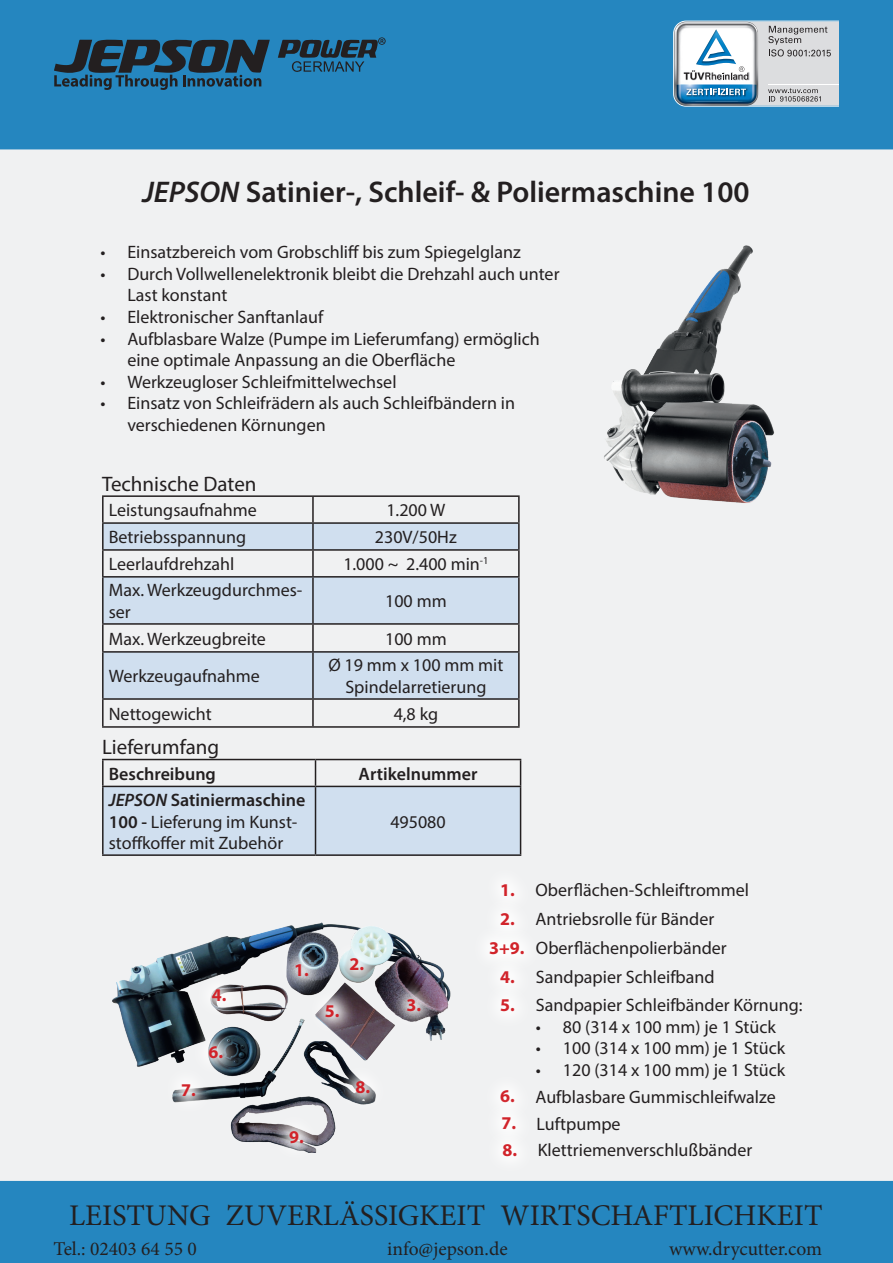
<style>
.page{position:relative;width:893px;height:1263px;background:#fff}
.page>*{position:absolute;margin:0;border:0;box-sizing:border-box;transform-origin:0 0}
.t1{font:600 30px "Myriad Pro";color:#231f20}
.t2{font:30px "Minion Pro";color:#231f20}
.t3{font:21px "Myriad Pro";color:#231f20}
.t4{font:19.5px "Minion Pro";color:#231f20}
.t5{font:18px/21.6px "Myriad Pro";color:#231f20}
.t6{font:700 18px/29.2px "Myriad Pro";color:#d1232a;text-align:center}
.t7{font:600 18px "Myriad Pro";color:#231f20}
.s1{font-style:italic}
.s2{font-weight:600;font-style:italic}
.s3{font-weight:600}
.s4{font-weight:700;color:#d1232a}
</style>
<div class="page">
<div style="left:0;top:149px;width:893px;height:1032px;background:#f0f1f2"></div>
<div style="left:0;top:0;width:893px;height:149px;background:#2586bf"></div>
<svg style="left:673px;top:21px;width:166px;height:86px"></svg>
<div style="left:0;top:1181px;width:893px;height:82px;background:#2586bf"></div>
<svg style="left:104px;top:524px;width:414px;height:174px;fill:#d0dfef"></svg>
<hr style="left:102px;top:495px;width:211px;height:2px;background:#231f20">
<hr style="left:102px;top:497px;width:2px;height:25px;background:#231f20">
<hr style="left:313px;top:495px;width:207px;height:2px;background:#231f20">
<hr style="left:312px;top:497px;width:2px;height:25px;background:#231f20">
<hr style="left:518px;top:497px;width:2px;height:25px;background:#231f20">
<hr style="left:102px;top:522px;width:211px;height:2px;background:#231f20">
<hr style="left:102px;top:524px;width:2px;height:25px;background:#231f20">
<hr style="left:313px;top:522px;width:207px;height:2px;background:#231f20">
<hr style="left:312px;top:524px;width:2px;height:25px;background:#231f20">
<hr style="left:518px;top:524px;width:2px;height:25px;background:#231f20">
<hr style="left:102px;top:549px;width:211px;height:2px;background:#231f20">
<hr style="left:102px;top:551px;width:2px;height:25px;background:#231f20">
<hr style="left:313px;top:549px;width:207px;height:2px;background:#231f20">
<hr style="left:312px;top:551px;width:2px;height:25px;background:#231f20">
<hr style="left:518px;top:551px;width:2px;height:25px;background:#231f20">
<hr style="left:102px;top:576px;width:211px;height:2px;background:#231f20">
<hr style="left:102px;top:578px;width:2px;height:45px;background:#231f20">
<hr style="left:313px;top:576px;width:207px;height:2px;background:#231f20">
<hr style="left:312px;top:578px;width:2px;height:45px;background:#231f20">
<hr style="left:518px;top:578px;width:2px;height:45px;background:#231f20">
<hr style="left:102px;top:623px;width:211px;height:2px;background:#231f20">
<hr style="left:102px;top:625px;width:2px;height:26px;background:#231f20">
<hr style="left:313px;top:623px;width:207px;height:2px;background:#231f20">
<hr style="left:312px;top:625px;width:2px;height:26px;background:#231f20">
<hr style="left:518px;top:625px;width:2px;height:26px;background:#231f20">
<hr style="left:102px;top:651px;width:211px;height:2px;background:#231f20">
<hr style="left:102px;top:653px;width:2px;height:45px;background:#231f20">
<hr style="left:313px;top:651px;width:207px;height:2px;background:#231f20">
<hr style="left:312px;top:653px;width:2px;height:45px;background:#231f20">
<hr style="left:518px;top:653px;width:2px;height:45px;background:#231f20">
<hr style="left:102px;top:698px;width:211px;height:2px;background:#231f20">
<hr style="left:102px;top:700px;width:2px;height:26px;background:#231f20">
<hr style="left:313px;top:698px;width:207px;height:2px;background:#231f20">
<hr style="left:312px;top:700px;width:2px;height:26px;background:#231f20">
<hr style="left:518px;top:700px;width:2px;height:26px;background:#231f20">
<hr style="left:102px;top:726px;width:211px;height:2px;background:#231f20">
<hr style="left:313px;top:726px;width:207px;height:2px;background:#231f20">
<hr style="left:102px;top:759px;width:213px;height:1px;background:#231f20">
<hr style="left:102px;top:760px;width:2px;height:26px;background:#231f20">
<hr style="left:315px;top:759px;width:206px;height:1px;background:#231f20">
<svg style="left:103px;top:760px;width:418px;height:94px"></svg>
<hr style="left:102px;top:786px;width:213px;height:1px;background:#231f20">
<hr style="left:102px;top:787px;width:2px;height:67px;background:#231f20">
<hr style="left:315px;top:786px;width:206px;height:1px;background:#231f20">
<hr style="left:315px;top:787px;width:1px;height:67px;background:#231f20">
<hr style="left:520px;top:787px;width:1px;height:67px;background:#231f20">
<hr style="left:102px;top:854px;width:213px;height:2px;background:#231f20">
<hr style="left:315px;top:854px;width:206px;height:2px;background:#231f20">
<img style="left:111px;top:892px;width:347px;height:260px">
<svg style="left:277px;top:945px;width:51px;height:51px"></svg>
<svg style="left:331px;top:939px;width:52px;height:51px"></svg>
<svg style="left:388px;top:979px;width:52px;height:52px"></svg>
<svg style="left:193px;top:970px;width:52px;height:51px;fill:#f0f1f2"></svg>
<svg style="left:307px;top:985px;width:52px;height:52px"></svg>
<svg style="left:190px;top:1027px;width:52px;height:51px"></svg>
<svg style="left:163px;top:1064px;width:52px;height:52px;fill:#f0f1f2"></svg>
<svg style="left:270px;top:1111px;width:53px;height:51px;fill:#f0f1f2"></svg>
<svg style="left:337px;top:1062px;width:52px;height:51px;fill:#f0f1f2"></svg>
<div style="left:483px;top:864px;width:51px;height:52px;background:#f1f2f3"></div>
<div style="left:482px;top:894px;width:52px;height:51px;background:#f3f4f5"></div>
<div style="left:471px;top:923px;width:72px;height:51px;background:#f3f4f4"></div>
<div style="left:482px;top:952px;width:52px;height:51px;background:#f5f6f7"></div>
<div style="left:482px;top:979px;width:52px;height:52px;background:#f2f3f4"></div>
<div style="left:482px;top:1071px;width:52px;height:51px;background:#f1f2f2"></div>
<div style="left:483px;top:1097px;width:52px;height:52px;background:#f4f5f5"></div>
<div style="left:484px;top:1125px;width:52px;height:51px;background:#f2f3f4"></div>
<img style="left:578px;top:230px;width:230px;height:286px">
<svg style="left:278px;top:37px;width:108px;height:35px;background:#245d80"></svg>
<svg style="left:54px;top:39px;width:216px;height:51px;background:#23516e"></svg>
<h1 class="t1" style="left:142px;top:173px;width:609px"><span class="s1">JEPSON</span> Satinier-, Schleif- &amp; Poliermaschine 100</h1>
<p class="t5" style="left:100px;top:241px;width:422px">• Einsatzbereich vom Grobschliff bis zum Spiegelglanz</p>
<p class="t5" style="left:127px;top:263px;width:434px;text-indent:-27px">• Durch Vollwellenelektronik bleibt die Drehzahl auch unter<br>Last konstant</p>
<p class="t5" style="left:100px;top:306px;width:224px">• Elektronischer Sanftanlauf</p>
<p class="t5" style="left:127px;top:327px;width:414px;text-indent:-27px">• Aufblasbare Walze (Pumpe im Lieferumfang) ermöglich eine optimale Anpassung an die Oberfläche</p>
<p class="t5" style="left:100px;top:371px;width:298px">• Werkzeugloser Schleifmittelwechsel</p>
<p class="t5" style="left:127px;top:392px;width:389px;text-indent:-27px">• Einsatz von Schleifrädern als auch Schleifbändern in verschiedenen Körnungen</p>
<p class="t3" style="left:102px;top:471px;width:156px">Technische Daten</p>
<p class="t5" style="left:109px;top:499px;width:150px">Leistungsaufnahme</p>
<p class="t5" style="left:386px;top:499px;width:61px">1.200 W</p>
<p class="t5" style="left:109px;top:526px;width:139px">Betriebsspannung</p>
<p class="t5" style="left:375px;top:526px;width:84px">230V/50Hz</p>
<p class="t5" style="left:109px;top:553px;width:127px">Leerlaufdrehzahl</p>
<p class="t5" style="left:343px;top:553px;width:147px">1.000 ~ 2.400 min<sup>-1</sup></p>
<p class="t5" style="left:109px;top:579px;width:195px">Max. Werkzeugdurchmes&shy;ser</p>
<p class="t5" style="left:385px;top:590px;width:63px">100 mm</p>
<p class="t5" style="left:109px;top:627px;width:159px">Max. Werkzeugbreite</p>
<p class="t5" style="left:385px;top:627px;width:63px">100 mm</p>
<p class="t5" style="left:109px;top:665px;width:153px">Werkzeugaufnahme</p>
<p class="t5" style="left:328px;top:654px;width:177px;text-align:center">Ø 19 mm x 100 mm mit<br>Spindelarretierung</p>
<p class="t5" style="left:109px;top:703px;width:105px">Nettogewicht</p>
<p class="t5" style="left:394px;top:703px;width:46px">4,8 kg</p>
<p class="t3" style="left:102px;top:734px;width:119px">Lieferumfang</p>
<p class="t7" style="left:109px;top:762px;width:109px">Beschreibung</p>
<p class="t7" style="left:359px;top:762px;width:120px">Artikelnummer</p>
<p class="t5" style="left:109px;top:789px;width:198px"><span class="s2">JEPSON</span> <span class="s3">Satiniermaschine<br>100 -</span> Lieferung im Kunst&shy;stoffkoffer mit Zubehör</p>
<p class="t5" style="left:390px;top:810px;width:57px">495080</p>
<p class="t6" style="left:212px;top:980px;width:16px">4.</p>
<p class="t6" style="left:181px;top:1075px;width:16px">7.</p>
<p class="t6" style="left:209px;top:1037px;width:16px">6.</p>
<p class="t6" style="left:294px;top:952px;width:71px">1. 2.</p>
<p class="t6" style="left:325px;top:995px;width:16px">5.</p>
<p class="t6" style="left:289px;top:1122px;width:16px">9.</p>
<p class="t6" style="left:355px;top:1072px;width:16px">8.</p>
<p class="t6" style="left:406px;top:989px;width:16px">3.</p>
<p class="t6" style="left:489px;top:875px;width:37px">1.<br>2.<br>3+9.</p>
<p class="t5" style="left:536px;top:875px;width:215px;line-height:29.2px">Oberflächen-Schleiftrommel<br>Antriebsrolle für Bänder<br>Oberflächenpolierbänder</p>
<p class="t5" style="left:500px;top:963px;width:216px;line-height:27.9px"><span class="s4">4.</span> Sandpapier Schleifband<br><span class="s4">5.</span></p>
<p class="t5" style="left:536px;top:994px;width:268px">Sandpapier Schleifbänder Körnung:</p>
<p class="t5" style="left:536px;top:1016px;width:241px">• 80 (314 x 100 mm) je 1 Stück</p>
<p class="t5" style="left:536px;top:1037px;width:251px">• 100 (314 x 100 mm) je 1 Stück</p>
<p class="t5" style="left:536px;top:1059px;width:251px">• 120 (314 x 100 mm) je 1 Stück</p>
<p class="t5" style="left:500px;top:1085px;width:277px"><span class="s4">6.</span> Aufblasbare Gummischleifwalze</p>
<p class="t5" style="left:501px;top:1112px;width:121px"><span class="s4">7.</span> Luftpumpe</p>
<p class="t5" style="left:502px;top:1139px;width:251px"><span class="s4">8.</span> Klettriemenverschlußbänder</p>
<h1 class="t2" style="left:69px;top:1195px;width:755px">LEISTUNG ZUVERLÄSSIGKEIT WIRTSCHAFTLICHKEIT</h1>
<p class="t4" style="left:54px;top:1235px;width:145px">Tel.: 02403 64 55 0</p>
<p class="t4" style="left:387px;top:1235px;width:122px">info@jepson.de</p>
<p class="t4" style="left:669px;top:1235px;width:155px">www.drycutter.com</p>
</div>
